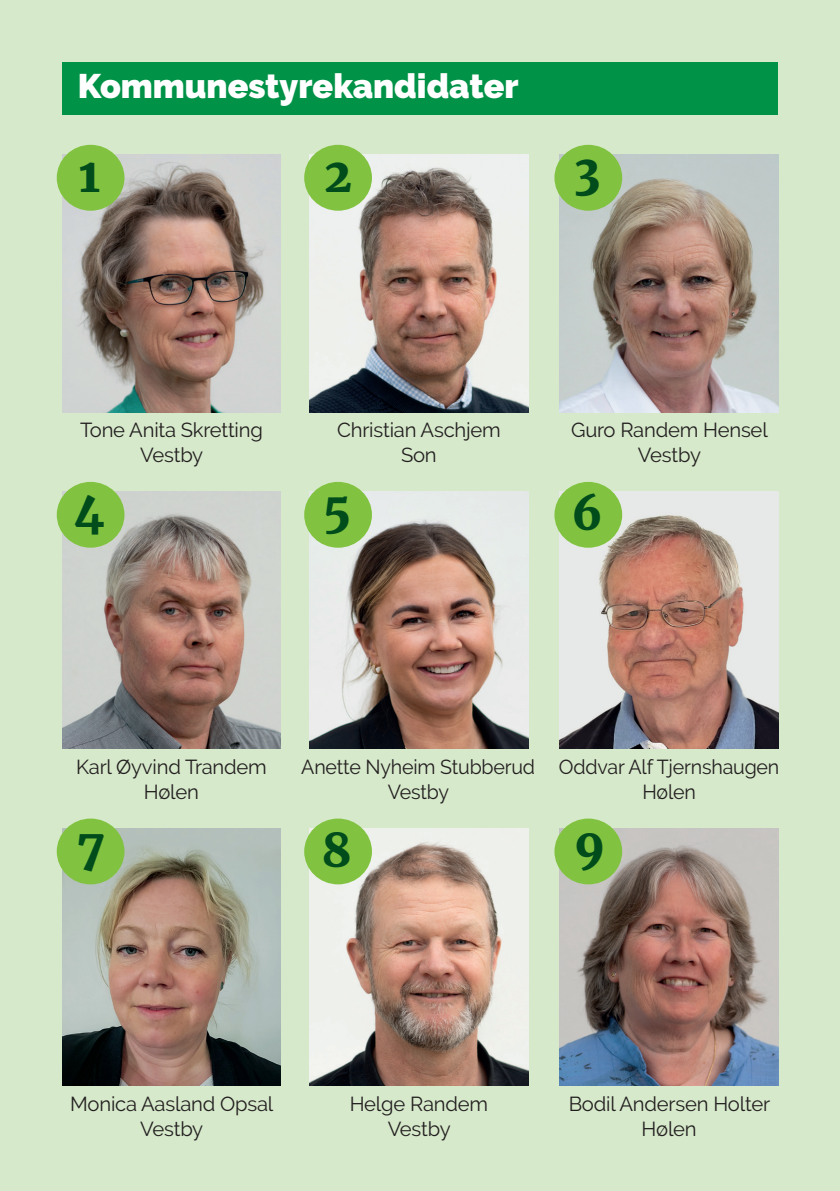
<style>
.page{position:relative;width:840px;height:1191px;background:#fff}
.page>*{position:absolute;margin:0;border:0;box-sizing:border-box;transform-origin:0 0}
.t1{font:900 46.2px "Merriweather";color:#004c1b}
.t2{font:900 34px "Raleway";color:#fff}
.t3{font:20.2px/25px "Raleway";letter-spacing:-.01em;color:#231f20;text-align:center}
</style>
<div class="page">
<div style="left:0;top:0;width:839px;height:1191px;background:#d6e9ca"></div>
<img style="left:62px;top:154px;width:218px;height:258px">
<div style="left:57px;top:145px;width:67px;height:66px;background:#81c340;border-radius:50%"></div>
<img style="left:309px;top:154px;width:219px;height:258px">
<div style="left:304px;top:145px;width:68px;height:66px;background:#81c340;border-radius:50%"></div>
<img style="left:559px;top:154px;width:219px;height:258px">
<div style="left:554px;top:145px;width:68px;height:66px;background:#81c340;border-radius:50%"></div>
<img style="left:62px;top:491px;width:218px;height:258px">
<div style="left:57px;top:482px;width:67px;height:66px;background:#81c340;border-radius:50%"></div>
<img style="left:309px;top:491px;width:219px;height:258px">
<div style="left:304px;top:482px;width:68px;height:66px;background:#81c340;border-radius:50%"></div>
<img style="left:559px;top:491px;width:219px;height:258px">
<div style="left:554px;top:482px;width:68px;height:66px;background:#81c340;border-radius:50%"></div>
<img style="left:62px;top:828px;width:218px;height:257px">
<div style="left:57px;top:818px;width:67px;height:66px;background:#81c340;border-radius:50%"></div>
<img style="left:309px;top:828px;width:219px;height:257px">
<div style="left:304px;top:818px;width:68px;height:66px;background:#81c340;border-radius:50%"></div>
<img style="left:559px;top:828px;width:219px;height:257px">
<div style="left:554px;top:818px;width:68px;height:66px;background:#81c340;border-radius:50%"></div>
<div style="left:62px;top:62px;width:715px;height:53px;background:#009246"></div>
<h2 class="t2" style="left:78px;top:67px;width:442px">Kommunestyrekandidater</h2>
<h1 class="t1" style="left:79px;top:142px;width:23px">1</h1>
<h1 class="t1" style="left:324px;top:142px;width:30px">2</h1>
<h1 class="t1" style="left:573px;top:140px;width:28px">3</h1>
<p class="t3" style="left:80px;top:417px;width:184px">Tone Anita Skretting<br>Vestby</p>
<h1 class="t1" style="left:74px;top:478px;width:33px">4</h1>
<p class="t3" style="left:337px;top:417px;width:165px">Christian Aschjem<br>Son</p>
<h1 class="t1" style="left:322px;top:478px;width:30px">5</h1>
<p class="t3" style="left:571px;top:417px;width:198px">Guro Randem Hensel<br>Vestby</p>
<h1 class="t1" style="left:571px;top:481px;width:33px">6</h1>
<p class="t3" style="left:76px;top:754px;width:192px">Karl Øyvind Trandem<br>Hølen</p>
<h1 class="t1" style="left:77px;top:813px;width:29px">7</h1>
<p class="t3" style="left:301px;top:754px;width:235px">Anette Nyheim Stubberud<br>Vestby</p>
<h1 class="t1" style="left:322px;top:817px;width:31px">8</h1>
<p class="t3" style="left:558px;top:754px;width:222px">Oddvar Alf Tjernshaugen<br>Hølen</p>
<h1 class="t1" style="left:574px;top:813px;width:32px">9</h1>
<p class="t3" style="left:70px;top:1090px;width:204px">Monica Aasland Opsal<br>Vestby</p>
<p class="t3" style="left:349px;top:1090px;width:140px">Helge Randem<br>Vestby</p>
<p class="t3" style="left:568px;top:1090px;width:203px">Bodil Andersen Holter<br>Hølen</p>
</div>
